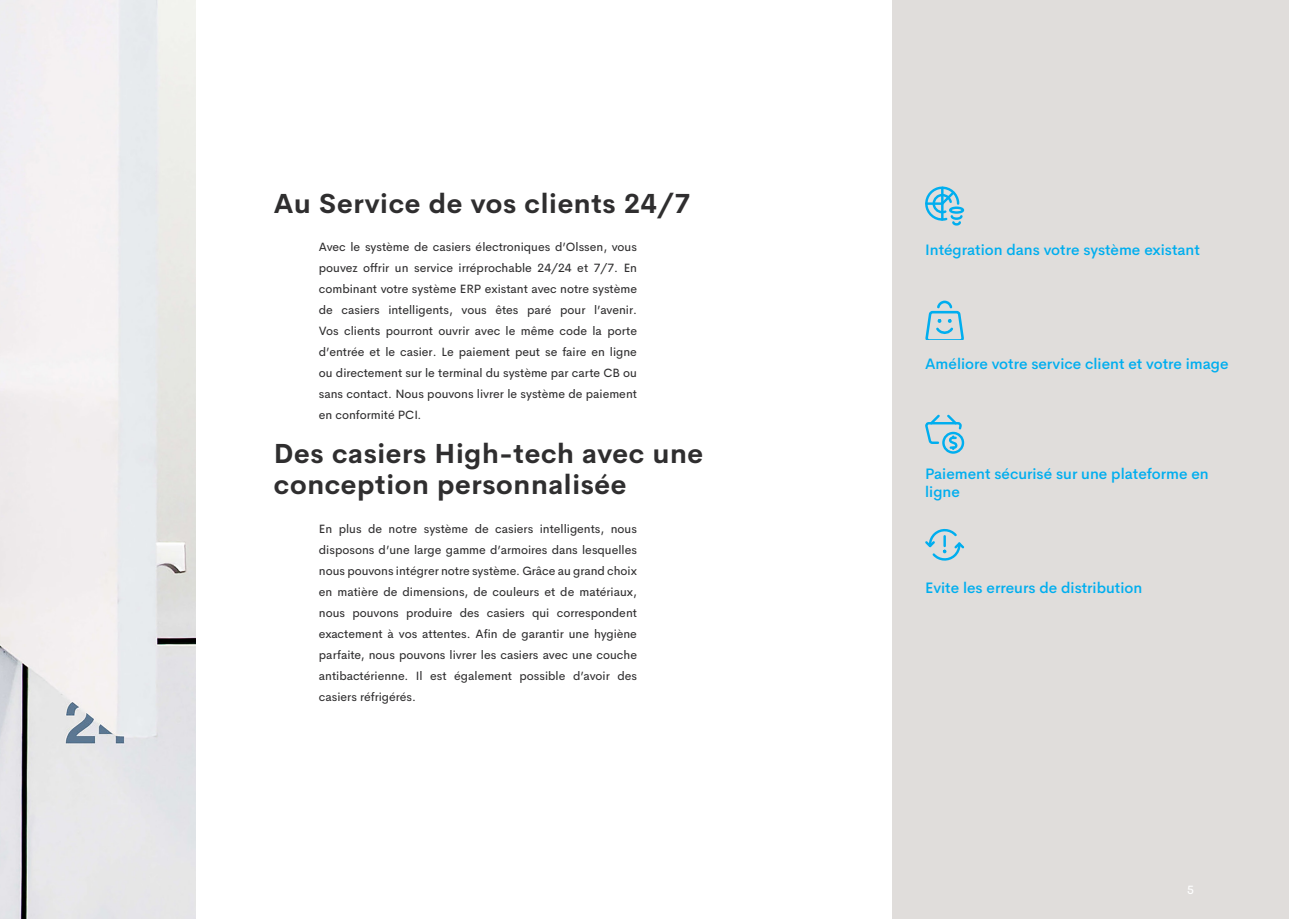
<style>
.page{position:relative;width:1289px;height:919px;background:#fff}
.page>*{position:absolute;margin:0;border:0;box-sizing:border-box;transform-origin:0 0}
.Title_-_20pt{font:700 27px/30px "Cerebri Sans";letter-spacing:.025em;color:#2f2e2f}
.Subtitle{font:500 15px/18px "Cerebri Sans";color:#00aeef}
.Body_Text_-_Justifie{font:12px/21px "Cerebri Sans";color:#2f2e2f;text-align:justify}
.t1{font:12px "Cerebri Sans";color:#fff}
</style>
<div class="page">
<div style="left:892px;top:0;width:396px;height:918px;background:#e0dddb"></div>
<div style="left:949px;top:206px;width:15px;height:8px;border:2px solid #00aeef;border-radius:50%"></div>
<svg style="left:925px;top:186px;width:38px;height:39px"></svg>
<svg style="left:925px;top:300px;width:39px;height:39px"></svg>
<div style="left:942px;top:432px;width:22px;height:21px;border:2px solid #00aeef;border-radius:50%"></div>
<svg style="left:926px;top:414px;width:36px;height:36px"></svg>
<svg style="left:925px;top:528px;width:39px;height:33px"></svg>
<img style="left:0;top:0;width:196px;height:918px">
<p class="Title_-_20pt" style="left:274px;top:186px;width:418px">Au Service de vos clients 24/7</p>
<p class="Body_Text_-_Justifie" style="left:319px;top:235px;width:319px">Avec le système de casiers électroniques d’Olssen, vous pouvez offrir un service irréprochable 24/24 et 7/7. En combinant votre système ERP existant avec notre système de casiers intelligents, vous êtes paré pour l’avenir.<br>Vos clients pourront ouvrir avec le même code la porte d’entrée et le casier. Le paiement peut se faire en ligne ou directement sur le terminal du système par carte CB ou sans contact. Nous pouvons livrer le système de paiement en conformité PCI.</p>
<p class="Title_-_20pt" style="left:274px;top:436px;width:431px">Des casiers High-tech avec une conception personnalisée</p>
<p class="Body_Text_-_Justifie" style="left:319px;top:517px;width:319px">En plus de notre système de casiers intelligents, nous disposons d’une large gamme d’armoires dans lesquelles nous pouvons intégrer notre système. Grâce au grand choix en matière de dimensions, de couleurs et de matériaux, nous pouvons produire des casiers qui correspondent exactement à vos attentes. Afin de garantir une hygiène parfaite, nous pouvons livrer les casiers avec une couche antibactérienne. Il est également possible d’avoir des casiers réfrigérés.</p>
<p class="Subtitle" style="left:925px;top:239px;width:276px">Intégration dans votre système existant</p>
<p class="Subtitle" style="left:925px;top:353px;width:305px">Améliore votre service client et votre image</p>
<p class="Subtitle" style="left:925px;top:463px;width:285px">Paiement sécurisé sur une plateforme en ligne</p>
<p class="Subtitle" style="left:925px;top:577px;width:218px">Evite les erreurs de distribution</p>
<p class="t1" style="left:1187px;top:880px;width:8px">5</p>
</div>
